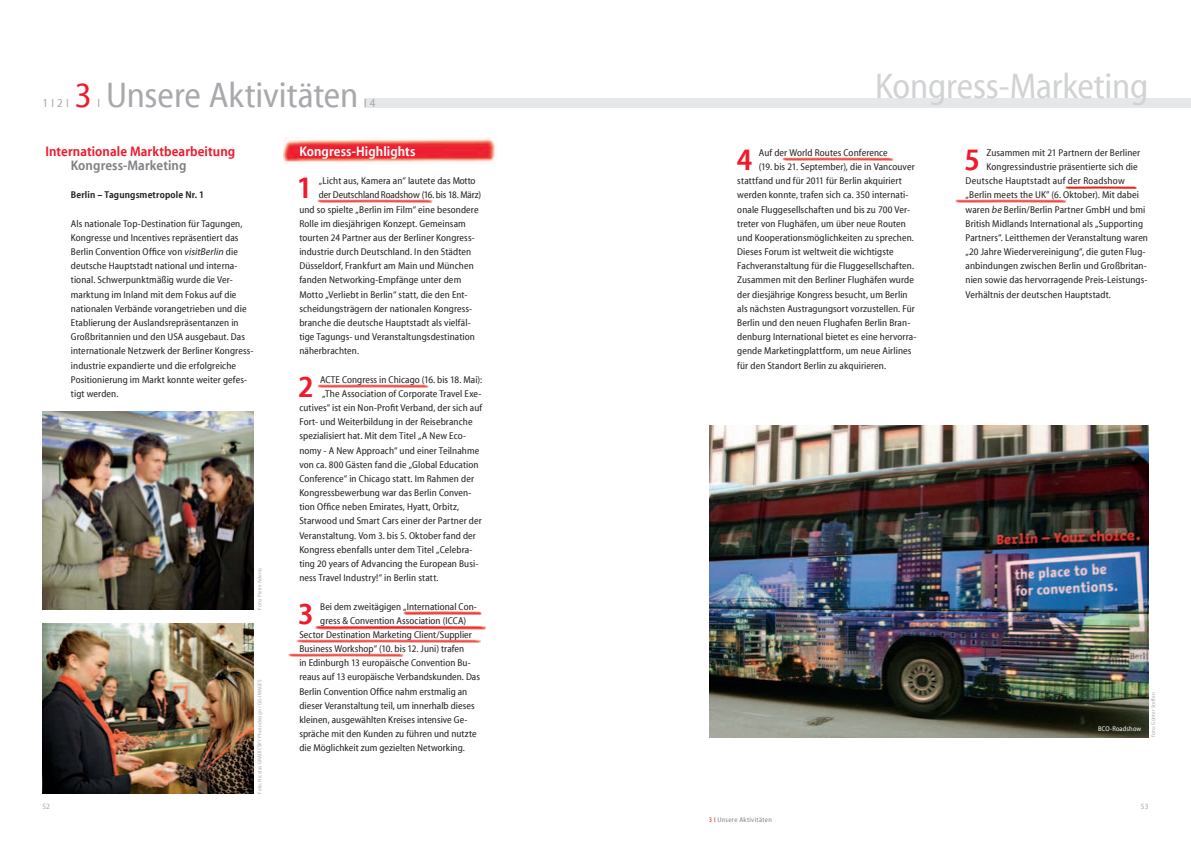
<style>
.page{position:relative;width:1191px;height:842px;background:#fff}
.page>*{position:absolute;margin:0;border:0;box-sizing:border-box;transform-origin:0 0}
.t1{font:36px "BP Myriad Reg Normal";color:#a8a9ad}
.t2{font:36px "BP Myriad Reg Normal";letter-spacing:-.005em;color:#d1d2d4}
.t3{font:800 31px "BP Myriad Reg";color:#ee1b2d}
.t4{font:800 14px "BP Myriad Reg";letter-spacing:.005em;color:#ee1b2d}
.t5{font:800 14px "BP Myriad Reg";letter-spacing:.005em;color:#fff}
.t6{font:800 14px "BP Myriad Reg";letter-spacing:.01em;color:#808285}
.t7{font:12px "BP Myriad Reg Normal";color:#a8a9ad}
.t8{font:10px/14.2px "BP Myriad Reg Normal";letter-spacing:.01em;color:#231f20}
.t9{font:10px "BP Myriad Reg Normal";letter-spacing:-.01em;color:#231f20}
.t10{font:800 10px "BP Myriad Reg";letter-spacing:.015em;color:#231f20}
.t11{font:8px "BP Myriad Reg Normal";color:#a8a9ad}
.t12{font:7px "BP Myriad Reg Normal";letter-spacing:.045em;color:#808285}
.t13{font:7px "BP Myriad Reg Normal";letter-spacing:.025em;color:#fff}
.t14{font:5.5px "BP Myriad Reg Normal";letter-spacing:.025em;color:#a8a9ad}
.s1{color:#ee1b2d}
.s2{font-family:"Myriad Pro";font-style:italic}
</style>
<div class="page">
<div style="left:587px;top:98px;width:604px;height:9px;background:#e6e7e9"></div>
<div style="left:365px;top:98px;width:239px;height:9px;background:#e6e7e9"></div>
<img style="left:43px;top:411px;width:211px;height:198px">
<img style="left:43px;top:624px;width:211px;height:170px">
<img style="left:710px;top:425px;width:438px;height:312px">
<img style="left:296px;top:639px;width:185px;height:4px">
<img style="left:316px;top:625px;width:169px;height:5px">
<img style="left:403px;top:611px;width:79px;height:4px">
<img style="left:288px;top:653px;width:116px;height:4px">
<img style="left:317px;top:384px;width:111px;height:4px">
<img style="left:317px;top:199px;width:115px;height:4px">
<img style="left:284px;top:137px;width:211px;height:25px">
<img style="left:955px;top:199px;width:111px;height:4px">
<img style="left:1065px;top:186px;width:72px;height:3px">
<img style="left:782px;top:157px;width:111px;height:4px">
<p class="t7" style="left:43px;top:97px;width:28px">1 I 2 I</p>
<h1 class="t1" style="left:75px;top:77px;width:285px"><span class="s1">3</span> Unsere Aktivitäten</h1>
<p class="t7" style="left:97px;top:97px;width:4px">I</p>
<p class="t7" style="left:364px;top:97px;width:13px">I 4</p>
<h3 class="t4" style="left:45px;top:144px;width:191px">Internationale Marktbearbeitung</h3>
<h3 class="t6" style="left:71px;top:158px;width:117px">Kongress-Marketing</h3>
<p class="t10" style="left:71px;top:190px;width:135px">Berlin – Tagungsmetropole Nr. 1</p>
<p class="t8" style="left:71px;top:217px;width:184px">Als nationale Top-Destination für Tagungen, Kongresse und Incentives repräsentiert das Berlin Convention Office von <span class="s2">visitBerlin</span> die deutsche Hauptstadt national und interna&shy;tional. Schwerpunktmäßig wurde die Ver&shy;marktung im Inland mit dem Fokus auf die nationalen Verbände vorangetrieben und die Etablierung der Auslandsrepräsentanzen in Großbritannien und den USA ausgebaut. Das internationale Netzwerk der Berliner Kongress&shy;industrie expandierte und die erfolgreiche Positionierung im Markt konnte weiter gefes&shy;tigt werden.</p>
<p class="t14" style="left:257px;top:609px;width:43px;rotate:-90deg">Foto: Pierre Adenis</p>
<p class="t11" style="left:43px;top:803px;width:9px">52</p>
<p class="t14" style="left:257px;top:794px;width:116px;rotate:-90deg">Foto: Nicolas GRADICSKY Photodesign / GG-IMAGES</p>
<h3 class="t5" style="left:299px;top:144px;width:118px">Kongress-Highlights</h3>
<h2 class="t3" style="left:297px;top:172px;width:17px">1</h2>
<p class="t8" style="left:319px;top:174px;width:158px">„Licht aus, Kamera an“ lautete das Motto</p>
<p class="t9" style="left:319px;top:190px;width:164px">der Deutschland Roadshow (16. bis 18. März)</p>
<p class="t8" style="left:299px;top:203px;width:181px">und so spielte „Berlin im Film“ eine besondere</p>
<p class="t8" style="left:299px;top:217px;width:168px">Rolle im diesjährigen Konzept. Gemeinsam</p>
<p class="t8" style="left:299px;top:231px;width:177px">tourten 24 Partner aus der Berliner Kongress-</p>
<p class="t8" style="left:299px;top:245px;width:173px">industrie durch Deutschland. In den Städten</p>
<p class="t8" style="left:299px;top:259px;width:176px">Düsseldorf, Frankfurt am Main und München</p>
<p class="t8" style="left:299px;top:273px;width:163px">fanden Networking-Empfänge unter dem</p>
<p class="t8" style="left:299px;top:288px;width:170px">Motto „Verliebt in Berlin“ statt, die den Ent-</p>
<p class="t8" style="left:299px;top:302px;width:174px">scheidungsträgern der nationalen Kongress-</p>
<p class="t8" style="left:299px;top:316px;width:173px">branche die deutsche Hauptstadt als vielfäl-</p>
<p class="t8" style="left:299px;top:330px;width:177px">tige Tagungs- und Veranstaltungsdestination</p>
<p class="t8" style="left:299px;top:344px;width:61px">näherbrachten.</p>
<h2 class="t3" style="left:298px;top:371px;width:17px">2</h2>
<p class="t8" style="left:320px;top:373px;width:164px">ACTE Congress in Chicago (16. bis 18. Mai):</p>
<p class="t8" style="left:322px;top:387px;width:161px">„The Association of Corporate Travel Exe-</p>
<p class="t8" style="left:299px;top:401px;width:184px">cutives“ ist ein Non-Profit Verband, der sich auf</p>
<p class="t8" style="left:299px;top:415px;width:175px">Fort- und Weiterbildung in der Reisebranche</p>
<p class="t8" style="left:299px;top:429px;width:168px">spezialisiert hat. Mit dem Titel „A New Eco-</p>
<p class="t8" style="left:299px;top:444px;width:181px">nomy - A New Approach“ und einer Teilnahme</p>
<p class="t8" style="left:299px;top:458px;width:181px">von ca. 800 Gästen fand die „Global Education</p>
<p class="t8" style="left:299px;top:472px;width:176px">Conference“ in Chicago statt. Im Rahmen der</p>
<p class="t8" style="left:299px;top:486px;width:174px">Kongressbewerbung war das Berlin Conven-</p>
<p class="t8" style="left:299px;top:500px;width:161px">tion Office neben Emirates, Hyatt, Orbitz,</p>
<p class="t8" style="left:299px;top:514px;width:184px">Starwood und Smart Cars einer der Partner der</p>
<p class="t8" style="left:299px;top:529px;width:178px">Veranstaltung. Vom 3. bis 5. Oktober fand der</p>
<p class="t8" style="left:299px;top:543px;width:174px">Kongress ebenfalls unter dem Titel „Celebra-</p>
<p class="t8" style="left:299px;top:557px;width:180px">ting 20 years of Advancing the European Busi-</p>
<p class="t8" style="left:299px;top:571px;width:141px">ness Travel Industry!“ in Berlin statt.</p>
<h2 class="t3" style="left:298px;top:598px;width:17px">3</h2>
<p class="t8" style="left:320px;top:599px;width:158px">Bei dem zweitägigen „International Con-</p>
<p class="t8" style="left:320px;top:614px;width:147px">gress &amp; Convention Association (ICCA)</p>
<p class="t8" style="left:299px;top:628px;width:174px">Sector Destination Marketing Client/Supplier</p>
<p class="t8" style="left:299px;top:642px;width:166px">Business Workshop“ (10. bis 12. Juni) trafen</p>
<p class="t8" style="left:299px;top:656px;width:173px">in Edinburgh 13 europäische Convention Bu-</p>
<p class="t8" style="left:299px;top:670px;width:182px">reaus auf 13 europäische Verbandskunden. Das</p>
<p class="t8" style="left:299px;top:684px;width:169px">Berlin Convention Office nahm erstmalig an</p>
<p class="t8" style="left:299px;top:699px;width:177px">dieser Veranstaltung teil, um innerhalb dieses</p>
<p class="t8" style="left:299px;top:713px;width:170px">kleinen, ausgewählten Kreises intensive Ge-</p>
<p class="t8" style="left:299px;top:727px;width:179px">spräche mit den Kunden zu führen und nutzte</p>
<p class="t8" style="left:299px;top:741px;width:167px">die Möglichkeit zum gezielten Networking.</p>
<h1 class="t2" style="left:875px;top:68px;width:275px">Kongress-Marketing</h1>
<h2 class="t3" style="left:736px;top:144px;width:17px">4</h2>
<p class="t8" style="left:759px;top:146px;width:131px">Auf der World Routes Conference</p>
<p class="t8" style="left:759px;top:160px;width:157px">(19. bis 21. September), die in Vancouver</p>
<p class="t8" style="left:737px;top:174px;width:166px">stattfand und für 2011 für Berlin akquiriert</p>
<p class="t8" style="left:737px;top:188px;width:173px">werden konnte, trafen sich ca. 350 internati-</p>
<p class="t8" style="left:737px;top:203px;width:174px">onale Fluggesellschaften und bis zu 700 Ver-</p>
<p class="t8" style="left:737px;top:217px;width:170px">treter von Flughäfen, um über neue Routen</p>
<p class="t8" style="left:737px;top:231px;width:178px">und Kooperationsmöglichkeiten zu sprechen.</p>
<p class="t8" style="left:737px;top:245px;width:158px">Dieses Forum ist weltweit die wichtigste</p>
<p class="t8" style="left:737px;top:259px;width:178px">Fachveranstaltung für die Fluggesellschaften.</p>
<p class="t8" style="left:737px;top:273px;width:178px">Zusammen mit den Berliner Flughäfen wurde</p>
<p class="t8" style="left:737px;top:288px;width:172px">der diesjährige Kongress besucht, um Berlin</p>
<p class="t8" style="left:737px;top:302px;width:179px">als nächsten Austragungsort vorzustellen. Für</p>
<p class="t8" style="left:737px;top:316px;width:175px">Berlin und den neuen Flughafen Berlin Bran-</p>
<p class="t8" style="left:737px;top:330px;width:181px">denburg International bietet es eine hervorra-</p>
<p class="t8" style="left:737px;top:344px;width:176px">gende Marketingplattform, um neue Airlines</p>
<p class="t8" style="left:737px;top:359px;width:150px">für den Standort Berlin zu akquirieren.</p>
<h2 class="t3" style="left:964px;top:144px;width:17px">5</h2>
<p class="t8" style="left:986px;top:146px;width:155px">Zusammen mit 21 Partnern der Berliner</p>
<p class="t8" style="left:986px;top:160px;width:153px">Kongressindustrie präsentierte sich die</p>
<p class="t8" style="left:965px;top:174px;width:161px">Deutsche Hauptstadt auf der Roadshow</p>
<p class="t8" style="left:965px;top:188px;width:175px">„Berlin meets the UK” (6. Oktober). Mit dabei</p>
<p class="t8" style="left:965px;top:203px;width:181px">waren <span class="s2">be</span> Berlin/Berlin Partner GmbH und bmi</p>
<p class="t8" style="left:965px;top:217px;width:179px">British Midlands International als „Supporting</p>
<p class="t8" style="left:965px;top:231px;width:184px">Partners“. Leitthemen der Veranstaltung waren</p>
<p class="t8" style="left:965px;top:245px;width:182px">„20 Jahre Wiedervereinigung“, die guten Flug-</p>
<p class="t8" style="left:965px;top:259px;width:183px">anbindungen zwischen Berlin und Großbritan-</p>
<p class="t8" style="left:965px;top:273px;width:183px">nien sowie das hervorragende Preis-Leistungs-</p>
<p class="t8" style="left:965px;top:288px;width:147px">Verhältnis der deutschen Hauptstadt.</p>
<p class="t12" style="left:709px;top:816px;width:64px"><span class="s1">3 I</span> Unsere Aktivitäten</p>
<p class="t13" style="left:1098px;top:725px;width:45px">BCO-Roadshow</p>
<p class="t14" style="left:1150px;top:737px;width:46px;rotate:-90deg">Foto: Günter Steffen</p>
<p class="t11" style="left:1141px;top:803px;width:9px">53</p>
</div>
